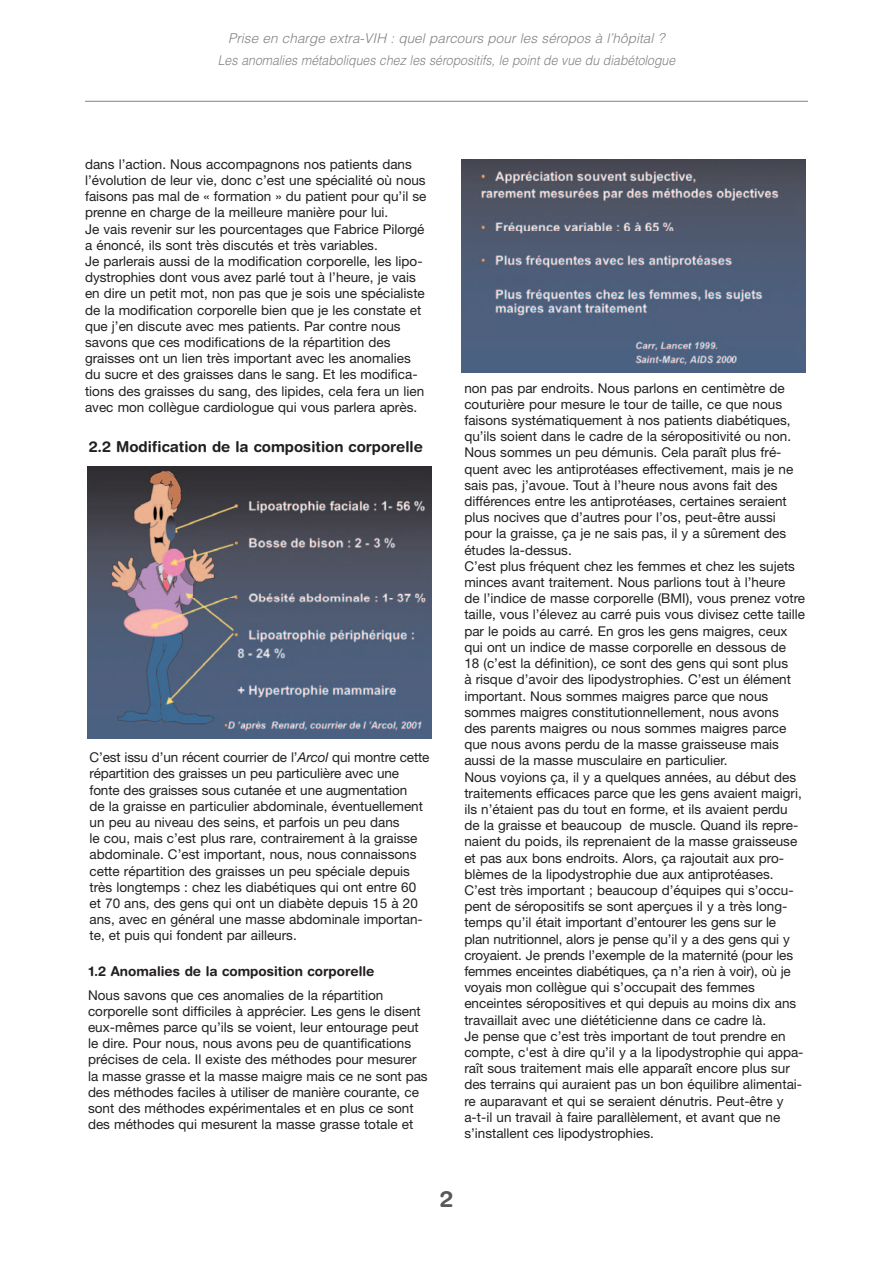
<style>
.page{position:relative;width:893px;height:1263px;background:#fff}
.page>*{position:absolute;margin:0;border:0;box-sizing:border-box;transform-origin:0 0}
.t1{font:700 22.5px "Helvetica Rounded";color:#57585a}
.t2{font:700 15px "Helvetica Rounded";color:#231f20}
.t3{font:13.5px/16.2px "Helvetica Neue";color:#231f20}
.t4{font:italic 300 13.5px/22.5px "Helvetica";color:#808285;text-align:center}
.t5{font:700 13.5px "Helvetica Rounded";color:#231f20}
.s1{font-style:italic}
</style>
<div class="page">
<hr style="left:85px;top:101px;width:723px;height:1px;background:#808285">
<img style="left:87px;top:466px;width:345px;height:272px">
<img style="left:461px;top:159px;width:345px;height:213px">
<p class="t4" style="left:218px;top:28px;width:459px">Prise en charge extra-VIH : quel parcours pour les séropos à l’hôpital ?<br>Les anomalies métaboliques chez les séropositifs, le point de vue du diabétologue</p>
<p class="t3" style="left:85px;top:157px;width:343px">dans l’action. Nous accompagnons nos patients dans l’évolution de leur vie, donc c’est une spécialité où nous faisons pas mal de « formation » du patient pour qu’il se prenne en charge de la meilleure manière pour lui.<br>Je vais revenir sur les pourcentages que Fabrice Pilorgé a énoncé, ils sont très discutés et très variables.<br>Je parlerais aussi de la modification corporelle, les lipo&shy;dystrophies dont vous avez parlé tout à l’heure, je vais en dire un petit mot, non pas que je sois une spécialiste de la modification corporelle bien que je les constate et que j’en discute avec mes patients. Par contre nous savons que ces modifications de la répartition des graisses ont un lien très important avec les anomalies du sucre et des graisses dans le sang. Et les modifica&shy;tions des graisses du sang, des lipides, cela fera un lien avec mon collègue cardiologue qui vous parlera après.</p>
<p class="t2" style="left:89px;top:441px;width:336px">2.2 Modification de la composition corporelle</p>
<p class="t3" style="left:90px;top:750px;width:341px">C’est issu d’un récent courrier de l’<span class="s1">Arcol</span> qui montre cette répartition des graisses un peu particulière avec une fonte des graisses sous cutanée et une augmentation<br>de la graisse en particulier abdominale, éventuellement un peu au niveau des seins, et parfois un peu dans<br>le cou, mais c’est plus rare, contrairement à la graisse abdominale. C’est important, nous, nous connaissons cette répartition des graisses un peu spéciale depuis très longtemps : chez les diabétiques qui ont entre 60 et 70 ans, des gens qui ont un diabète depuis 15 à 20 ans, avec en général une masse abdominale importan&shy;te, et puis qui fondent par ailleurs.</p>
<p class="t5" style="left:89px;top:967px;width:287px">1.2 Anomalies de la composition corporelle</p>
<p class="t3" style="left:88px;top:988px;width:341px">Nous savons que ces anomalies de la répartition corporelle sont difficiles à apprécier. Les gens le disent eux-mêmes parce qu’ils se voient, leur entourage peut le dire. Pour nous, nous avons peu de quantifications précises de cela. Il existe des méthodes pour mesurer la masse grasse et la masse maigre mais ce ne sont pas des méthodes faciles à utiliser de manière courante, ce sont des méthodes expérimentales et en plus ce sont des méthodes qui mesurent la masse grasse totale et</p>
<p class="t3" style="left:464px;top:381px;width:342px">non pas par endroits. Nous parlons en centimètre de couturière pour mesure le tour de taille, ce que nous faisons systématiquement à nos patients diabétiques, qu’ils soient dans le cadre de la séropositivité ou non.<br>Nous sommes un peu démunis. Cela paraît plus fré&shy;quent avec les antiprotéases effectivement, mais je ne sais pas, j’avoue. Tout à l’heure nous avons fait des différences entre les antiprotéases, certaines seraient plus nocives que d’autres pour l’os, peut-être aussi pour la graisse, ça je ne sais pas, il y a sûrement des études la-dessus.<br>C’est plus fréquent chez les femmes et chez les sujets minces avant traitement. Nous parlions tout à l’heure<br>de l’indice de masse corporelle (BMI), vous prenez votre taille, vous l’élevez au carré puis vous divisez cette taille par le poids au carré. En gros les gens maigres, ceux qui ont un indice de masse corporelle en dessous de<br>18 (c’est la définition), ce sont des gens qui sont plus<br>à risque d’avoir des lipodystrophies. C’est un élément important. Nous sommes maigres parce que nous sommes maigres constitutionnellement, nous avons<br>des parents maigres ou nous sommes maigres parce que nous avons perdu de la masse graisseuse mais aussi de la masse musculaire en particulier.<br>Nous voyions ça, il y a quelques années, au début des traitements efficaces parce que les gens avaient maigri, ils n’étaient pas du tout en forme, et ils avaient perdu de la graisse et beaucoup de muscle. Quand ils repre&shy;naient du poids, ils reprenaient de la masse graisseuse et pas aux bons endroits. Alors, ça rajoutait aux pro&shy;blèmes de la lipodystrophie due aux antiprotéases.<br>C’est très important ; beaucoup d’équipes qui s’occu&shy;pent de séropositifs se sont aperçues il y a très long&shy;temps qu’il était important d’entourer les gens sur le<br>plan nutritionnel, alors je pense qu’il y a des gens qui y croyaient. Je prends l’exemple de la maternité (pour les femmes enceintes diabétiques, ça n’a rien à voir), où je voyais mon collègue qui s’occupait des femmes enceintes séropositives et qui depuis au moins dix ans travaillait avec une diététicienne dans ce cadre là.<br>Je pense que c’est très important de tout prendre en compte, c'est à dire qu’il y a la lipodystrophie qui appa&shy;raît sous traitement mais elle apparaît encore plus sur des terrains qui auraient pas un bon équilibre alimentai&shy;re auparavant et qui se seraient dénutris. Peut-être y a-t-il un travail à faire parallèlement, et avant que ne s’installent ces lipodystrophies.</p>
<h1 class="t1" style="left:440px;top:1190px;width:15px">2</h1>
</div>
